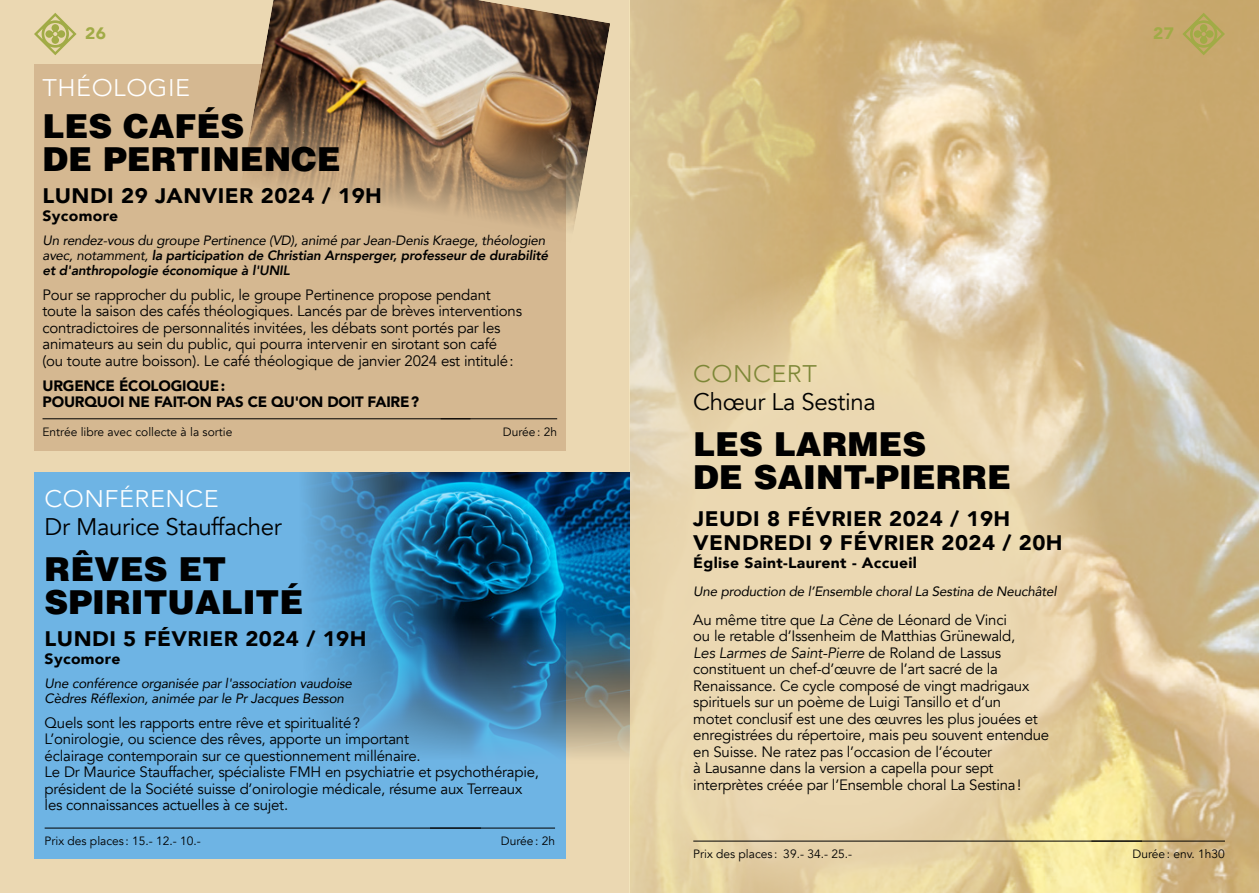
<style>
.page{position:relative;width:1259px;height:893px;background:#fff}
.page>*{position:absolute;margin:0;border:0;box-sizing:border-box;transform-origin:0 0}
.t1{font:900 33px/33px "Helvetica LT Std";color:#000}
.t2{font:24px "Avenir";letter-spacing:-.015em;color:#000}
.t3{font:300 24px "Avenir";letter-spacing:.02em;color:#fff;scale:1.05 1}
.t4{font:300 24px "Avenir";letter-spacing:.02em;color:#7d8737;scale:1.05 1}
.t5{font:900 21px/24px "Avenir";letter-spacing:.02em;color:#000;scale:1.05 1}
.t6{font:900 16.5px "Avenir";color:#a1ab46;scale:1.05 1}
.t7{font:15px/16.5px "Avenir";letter-spacing:-.015em;color:#000}
.t8{font:900 15px/16.5px "Avenir";letter-spacing:-.015em;color:#000}
.t9{font:900 15px "Avenir";letter-spacing:.02em;color:#000;scale:1.05 1}
.t10{font:italic 800 13.5px/15px "Avenir";letter-spacing:-.015em;color:#000}
.t11{font:italic 13.5px/15px "Avenir";letter-spacing:-.015em;color:#000}
.t12{font:12px "Avenir";color:#000}
.s1{font-weight:400}
.s2{font-style:italic}
</style>
<div class="page">
<div style="left:0;top:0;width:629px;height:893px;background:#ebd8b2"></div>
<img style="left:629px;top:0;width:630px;height:893px">
<svg style="left:629px;top:270px;width:485px;height:623px;background:#e5d2a9"></svg>
<div style="left:34px;top:472px;width:532px;height:387px;background:#6eb4e4"></div>
<img style="left:306px;top:472px;width:323px;height:284px">
<svg style="left:1182px;top:13px;width:43px;height:42px;background:#b9a85e"></svg>
<svg style="left:34px;top:13px;width:43px;height:42px"></svg>
<hr style="left:430px;top:828px;width:125px;height:1px;background:#000">
<hr style="left:45px;top:828px;width:436px;height:1px;background:#000">
<div style="left:34px;top:64px;width:532px;height:387px;background:#d5b891"></div>
<hr style="left:1091px;top:841px;width:134px;height:1px;background:#000">
<hr style="left:693px;top:841px;width:449px;height:1px;background:#000">
<hr style="left:441px;top:418px;width:116px;height:1px;background:#000">
<hr style="left:43px;top:418px;width:427px;height:1px;background:#000">
<img style="left:243px;top:0;width:367px;height:229px">
<p class="t6" style="left:85px;top:20px;width:21px">26</p>
<p class="t6" style="left:1153px;top:20px;width:21px">27</p>
<h2 class="t3" style="left:43px;top:74px;width:142px">THÉOLOGIE</h2>
<h1 class="t1" style="left:43px;top:109px;width:300px">LES CAFÉS<br>DE PERTINENCE</h1>
<h3 class="t5" style="left:43px;top:183px;width:325px">LUNDI 29 JANVIER 2024 / 19H</h3>
<p class="t9" style="left:43px;top:203px;width:74px">Sycomore</p>
<p class="t10" style="left:43px;top:233px;width:507px"><span class="s1">Un rendez-vous du groupe Pertinence (VD), animé par Jean-Denis Kraege, théologien avec, notamment,</span> la participation de Christian Arnsperger, professeur de durabilité et d'anthropologie économique à l'UNIL</p>
<p class="t7" style="left:43px;top:287px;width:481px">Pour se rapprocher du public, le groupe Pertinence propose pendant toute la saison des cafés théologiques. Lancés par de brèves interventions contradictoires de personnalités invitées, les débats sont portés par les animateurs au sein du public, qui pourra intervenir en sirotant son café<br>(ou toute autre boisson). Le café théologique de janvier 2024 est intitulé:</p>
<p class="t8" style="left:43px;top:377px;width:378px">URGENCE ÉCOLOGIQUE:<br>POURQUOI NE FAIT-ON PAS CE QU'ON DOIT FAIRE ?</p>
<p class="t12" style="left:43px;top:425px;width:191px">Entrée libre avec collecte à la sortie</p>
<p class="t12" style="left:503px;top:425px;width:56px">Durée: 2h</p>
<h2 class="t3" style="left:45px;top:484px;width:167px">CONFÉRENCE</h2>
<h2 class="t2" style="left:45px;top:512px;width:238px">Dr Maurice Stauffacher</h2>
<h1 class="t1" style="left:45px;top:552px;width:260px">RÊVES ET<br>SPIRITUALITÉ</h1>
<h3 class="t5" style="left:45px;top:626px;width:308px">LUNDI 5 FÉVRIER 2024 / 19H</h3>
<p class="t9" style="left:45px;top:646px;width:74px">Sycomore</p>
<p class="t11" style="left:45px;top:675px;width:309px">Une conférence organisée par l'association vaudoise<br>Cèdres Réflexion, animée par le Pr Jacques Besson</p>
<p class="t7" style="left:45px;top:714px;width:496px">Quels sont les rapports entre rêve et spiritualité?<br>L’onirologie, ou science des rêves, apporte un important<br>éclairage contemporain sur ce questionnement millénaire.<br>Le Dr Maurice Stauffacher, spécialiste FMH en psychiatrie et psychothérapie, président de la Société suisse d’onirologie médicale, résume aux Terreaux les connaissances actuelles à ce sujet.</p>
<p class="t12" style="left:45px;top:834px;width:158px">Prix des places : 15.- 12.- 10.-</p>
<p class="t12" style="left:501px;top:834px;width:56px">Durée: 2h</p>
<h2 class="t4" style="left:693px;top:360px;width:119px">CONCERT</h2>
<h2 class="t2" style="left:693px;top:388px;width:184px">Chœur La Sestina</h2>
<h1 class="t1" style="left:693px;top:427px;width:319px">LES LARMES<br>DE SAINT-PIERRE</h1>
<h3 class="t5" style="left:693px;top:506px;width:353px">JEUDI 8 FÉVRIER 2024 / 19H<br>VENDREDI 9 FÉVRIER 2024 / 20H</h3>
<p class="t9" style="left:693px;top:550px;width:215px">Église Saint-Laurent - Accueil</p>
<p class="t11" style="left:693px;top:583px;width:365px">Une production de l’Ensemble choral La Sestina de Neuchâtel</p>
<p class="t7" style="left:693px;top:612px;width:357px">Au même titre que <span class="s2">La Cène</span> de Léonard de Vinci<br>ou le retable d’Issenheim de Matthias Grünewald,<br><span class="s2">Les Larmes de Saint-Pierre</span> de Roland de Lassus constituent un chef-d’œuvre de l’art sacré de la Renaissance. Ce cycle composé de vingt madrigaux spirituels sur un poème de Luigi Tansillo et d’un<br>motet conclusif est une des œuvres les plus jouées et enregistrées du répertoire, mais peu souvent entendue en Suisse. Ne ratez pas l’occasion de l’écouter<br>à Lausanne dans la version a capella pour sept interprètes créée par l’Ensemble choral La Sestina!</p>
<p class="t12" style="left:693px;top:847px;width:160px">Prix des places : 39.- 34.- 25.-</p>
<p class="t12" style="left:1132px;top:847px;width:94px">Durée: env. 1h30</p>
</div>
